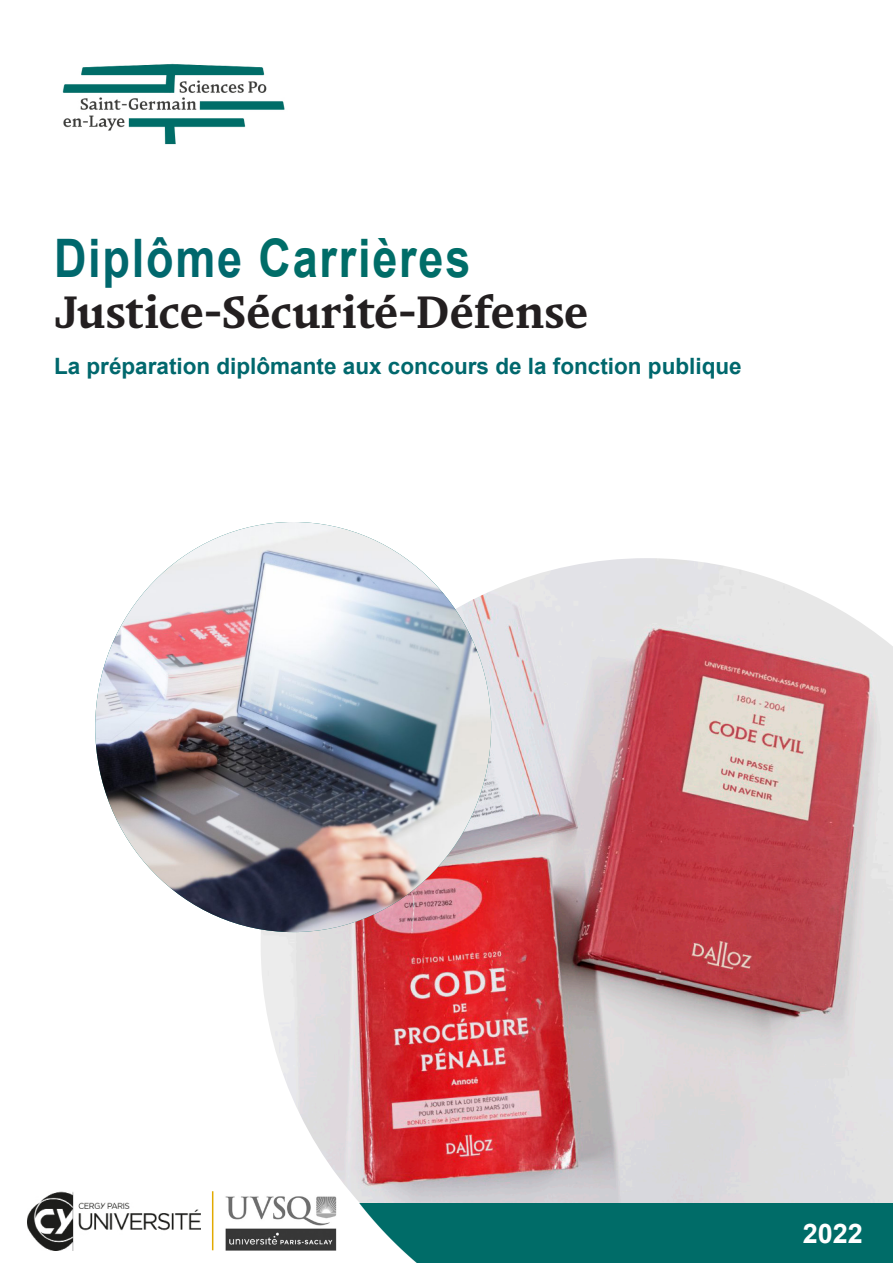
<style>
.page{position:relative;width:893px;height:1263px;background:#fff}
.page>*{position:absolute;margin:0;border:0;box-sizing:border-box;transform-origin:0 0}
.t1{font:700 53.1px "Arial";letter-spacing:.04em;color:#006d68;scale:.85 1}
.t2{font:700 42px "Oree";color:#231f20}
.t3{font:700 27px "Arial";color:#fff}
.t4{font:700 22.5px "Arial";color:#00686d}
.s1{color:#00686d}
</style>
<div class="page">
<img style="left:62px;top:63px;width:223px;height:82px">
<img style="left:261px;top:558px;width:632px;height:645px">
<img style="left:336px;top:1203px;width:557px;height:60px">
<img style="left:95px;top:522px;width:396px;height:410px">
<img style="left:225px;top:1195px;width:111px;height:56px">
<img style="left:27px;top:1192px;width:174px;height:58px">
<hr style="left:212px;top:1191px;width:1px;height:59px;background:#e2aa00">
<p class="t1" style="left:54px;top:221px;width:491px"><span class="s1">Diplôme</span> Carrières</p>
<p class="t2" style="left:54px;top:283px;width:536px">Justice-Sécurité-Défense</p>
<p class="t4" style="left:54px;top:350px;width:689px">La préparation diplômante aux concours de la fonction publique</p>
<p class="t3" style="left:803px;top:1214px;width:62px">2022</p>
</div>
